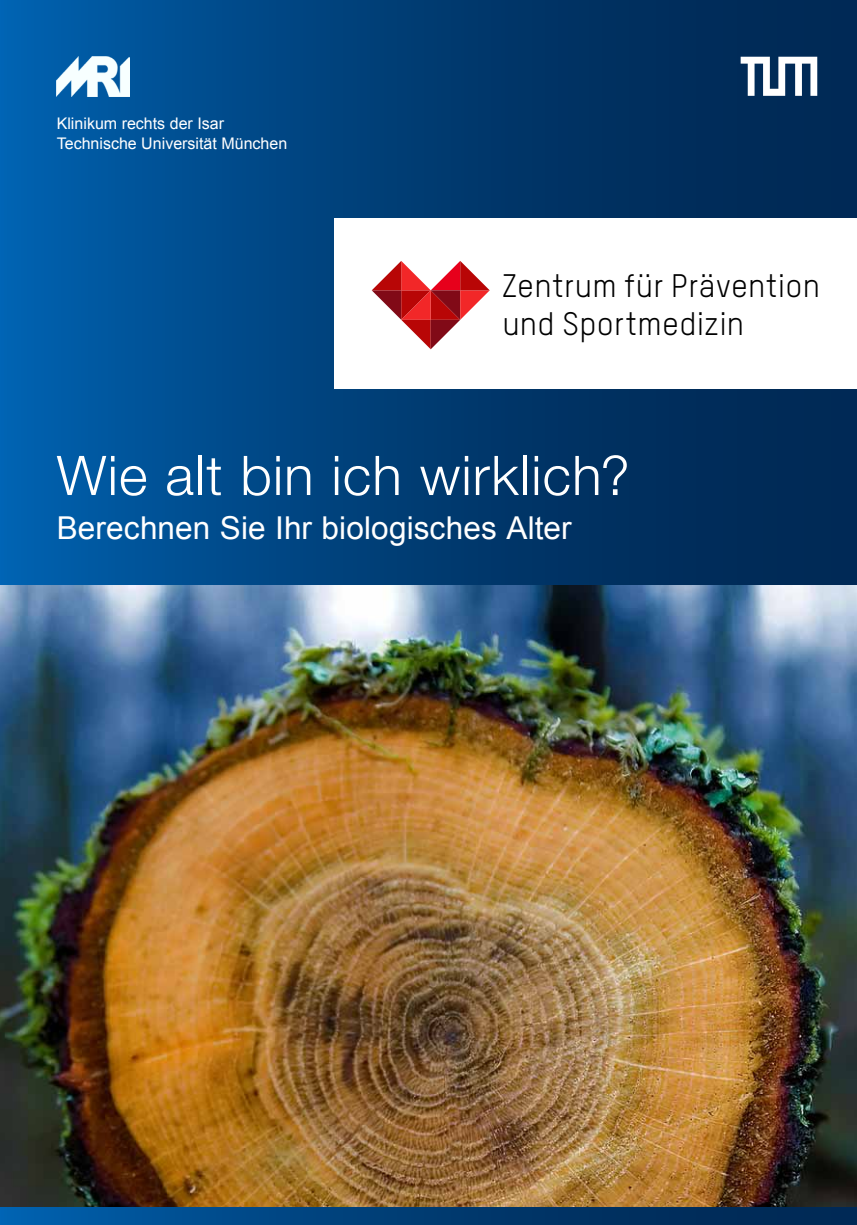
<style>
.page{position:relative;width:857px;height:1225px;background:#fff}
.page>*{position:absolute;margin:0;border:0;box-sizing:border-box;transform-origin:0 0}
.t1{font:300 54.8px "Helvetica Neue";letter-spacing:.02em;color:#fff}
.t2{font:32px/38.4px "TSTAR";letter-spacing:.01em;color:#000}
.t3{font:31.6px "Arial";letter-spacing:.005em;color:#fff}
.t4{font:16px/19.2px "Arial";color:#fff}
</style>
<div class="page">
<div style="left:0;top:0;width:856px;height:1225px;background:linear-gradient(to right,#005ca7,#022349)"></div>
<img style="left:0;top:586px;width:856px;height:622px">
<img style="left:57px;top:57px;width:72px;height:39px">
<div style="left:334px;top:218px;width:522px;height:170px;background:#fff"></div>
<svg style="left:371px;top:261px;width:118px;height:88px"></svg>
<svg style="left:740px;top:57px;width:76px;height:39px"></svg>
<div style="left:0;top:1208px;width:856px;height:17px;background:linear-gradient(to right,#005ca7,#002148)"></div>
<p class="t4" style="left:57px;top:114px;width:232px">Klinikum rechts der Isar<br>Technische Universität München</p>
<h2 class="t2" style="left:502px;top:266px;width:319px">Zentrum für Prävention und Sportmedizin</h2>
<h1 class="t1" style="left:57px;top:431px;width:574px">Wie alt bin ich wirklich?</h1>
<h3 class="t3" style="left:57px;top:507px;width:516px">Berechnen Sie Ihr biologisches Alter</h3>
</div>
